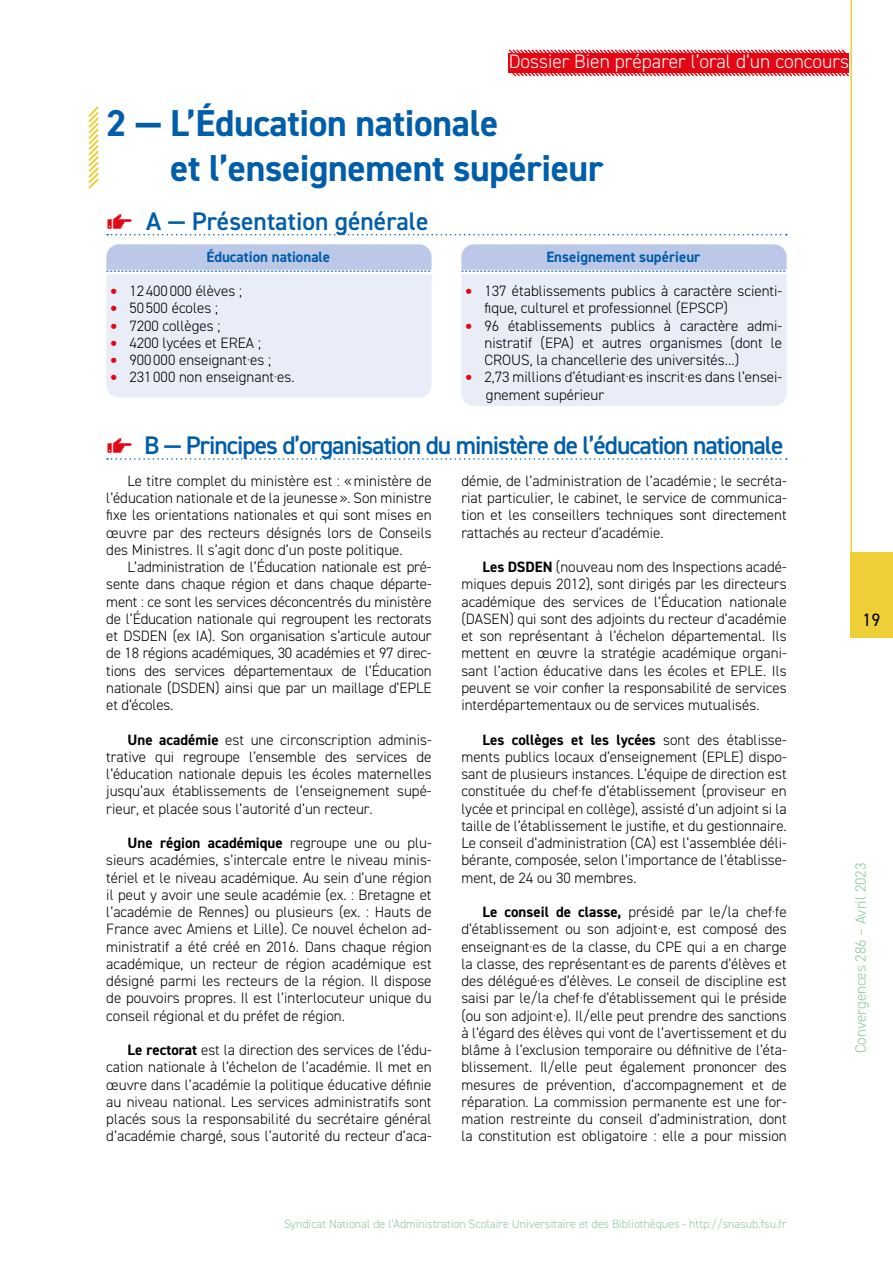
<style>
.page{position:relative;width:893px;height:1263px;background:#fff}
.page>*{position:absolute;margin:0;border:0;box-sizing:border-box;transform-origin:0 0}
.t1{font:700 37.5px/45px "DIN2014";letter-spacing:-.01em;color:#005da9}
.t2{font:600 25.5px "DIN2014";letter-spacing:-.04em;color:#005da9}
.t3{font:600 25.5px "DIN2014";color:#005da9}
.t4{font:300 19.5px "DIN2014";color:#fff}
.t5{font:18px "DIN2014";color:#000}
.t6{font:300 15px/17.2px "DIN2014";color:#000;text-align:justify}
.t7{font:700 15px "DIN2014";color:#005da9}
.t8{font:300 15px "DIN2014";color:#8ec89a}
.t9{font:300 12px "DIN2014";color:#8ec89a}
.s1{color:#e30613}
.s2{font-weight:700;font-size:22.5px;color:#e30613}
.s3{font-weight:700}
</style>
<div class="page">
<div style="left:850px;top:553px;width:43px;height:85px;background:#eecf37"></div>
<hr style="left:850px;top:0;width:2px;height:553px;background:#eecf37">
<div style="left:509px;top:53px;width:340px;height:20px;background:#e30613"></div>
<svg style="left:508px;top:67px;width:341px;height:10px"></svg>
<svg style="left:508px;top:49px;width:338px;height:9px"></svg>
<svg style="left:88px;top:106px;width:11px;height:83px"></svg>
<svg style="left:107px;top:234px;width:680px;height:1px"></svg>
<svg style="left:106px;top:244px;width:326px;height:154px"></svg>
<svg style="left:461px;top:244px;width:326px;height:162px"></svg>
<svg style="left:107px;top:458px;width:680px;height:2px"></svg>
<h3 class="t4" style="left:509px;top:50px;width:342px">Dossier Bien préparer l’oral d’un concours</h3>
<h1 class="t1" style="left:170px;top:100px;width:435px;text-indent:-64px">2 — L’Éducation nationale<br>et l’enseignement supérieur</h1>
<h2 class="t3" style="left:106px;top:204px;width:324px"><span class="s1">☞</span> A — Présentation générale</h2>
<p class="t7" style="left:206px;top:247px;width:125px">Éducation nationale</p>
<p class="t6" style="left:111px;top:282px;width:133px"><span class="s2">•</span> 12 400 000 élèves ;</p>
<p class="t6" style="left:111px;top:300px;width:109px"><span class="s2">•</span> 50 500 écoles ;</p>
<p class="t6" style="left:111px;top:317px;width:111px"><span class="s2">•</span> 7200 collèges ;</p>
<p class="t6" style="left:111px;top:334px;width:152px"><span class="s2">•</span> 4200 lycées et EREA ;</p>
<p class="t6" style="left:111px;top:351px;width:162px"><span class="s2">•</span> 900 000 enseignant·es ;</p>
<p class="t6" style="left:111px;top:369px;width:185px"><span class="s2">•</span> 231 000 non enseignant·es.</p>
<p class="t7" style="left:546px;top:247px;width:155px">Enseignement supérieur</p>
<p class="t6" style="left:484px;top:282px;width:299px;text-indent:-19px"><span class="s2">•</span> 137 établissements publics à caractère scienti&shy;fique, culturel et professionnel (EPSCP)</p>
<p class="t6" style="left:484px;top:317px;width:299px;text-indent:-19px"><span class="s2">•</span> 96 établissements publics à caractère admi&shy;nistratif (EPA) et autres organismes (dont le CROUS, la chancellerie des universités…)</p>
<p class="t6" style="left:486px;top:369px;width:298px;text-indent:-20px"><span class="s2">•</span> 2,73 millions d’étudiant·es inscrit·es dans l’ensei&shy;gnement supérieur</p>
<h2 class="t2" style="left:106px;top:428px;width:679px"><span class="s1">☞</span> B — Principes d’organisation du ministère de l’éducation nationale</h2>
<p class="t6" style="left:106px;top:472px;width:327px;text-indent:21px">Le titre complet du ministère est : «ministère de l’éducation nationale et de la jeunesse». Son ministre fixe les orientations nationales et qui sont mises en œuvre par des recteurs désignés lors de Conseils des Ministres. Il s’agit donc d’un poste politique.</p>
<p class="t6" style="left:106px;top:558px;width:327px;text-indent:21px">L’administration de l’Éducation nationale est pré&shy;sente dans chaque région et dans chaque départe&shy;ment : ce sont les services déconcentrés du ministère de l’Éducation nationale qui regroupent les rectorats et DSDEN (ex IA). Son organisation s’articule autour de 18 régions académiques, 30 académies et 97 direc&shy;tions des services départementaux de l’Éducation nationale (DSDEN) ainsi que par un maillage d’EPLE et d’écoles.</p>
<p class="t6" style="left:106px;top:731px;width:327px;text-indent:21px"><span class="s3">Une académie</span> est une circonscription adminis&shy;trative qui regroupe l’ensemble des services de l’éducation nationale depuis les écoles maternelles jusqu’aux établissements de l’enseignement supé&shy;rieur, et placée sous l’autorité d’un recteur.</p>
<p class="t6" style="left:106px;top:834px;width:327px;text-indent:21px"><span class="s3">Une région académique</span> regroupe une ou plu&shy;sieurs académies, s’intercale entre le niveau minis&shy;tériel et le niveau académique. Au sein d’une région il peut y avoir une seule académie (ex. : Bretagne et l’académie de Rennes) ou plusieurs (ex. : Hauts de France avec Amiens et Lille). Ce nouvel échelon ad&shy;ministratif a été créé en 2016. Dans chaque région académique, un recteur de région académique est désigné parmi les recteurs de la région. Il dispose de pouvoirs propres. Il est l’interlocuteur unique du conseil régional et du préfet de région.</p>
<p class="t6" style="left:106px;top:1041px;width:327px;text-indent:21px"><span class="s3">Le rectorat</span> est la direction des services de l’édu&shy;cation nationale à l’échelon de l’académie. Il met en œuvre dans l’académie la politique éducative définie au niveau national. Les services administratifs sont placés sous la responsabilité du secrétaire général d’académie chargé, sous l’autorité du recteur d’aca-</p>
<p class="t6" style="left:461px;top:472px;width:327px">démie, de l’administration de l’académie ; le secréta&shy;riat particulier, le cabinet, le service de communica&shy;tion et les conseillers techniques sont directement rattachés au recteur d’académie.</p>
<p class="t6" style="left:461px;top:558px;width:327px;text-indent:21px"><span class="s3">Les DSDEN</span> (nouveau nom des Inspections acadé&shy;miques depuis 2012), sont dirigés par les directeurs académique des services de l’Éducation nationale (DASEN) qui sont des adjoints du recteur d’académie et son représentant à l’échelon départemental. Ils mettent en œuvre la stratégie académique organi&shy;sant l’action éducative dans les écoles et EPLE. Ils peuvent se voir confier la responsabilité de services interdépartementaux ou de services mutualisés.</p>
<p class="t6" style="left:461px;top:731px;width:327px;text-indent:21px"><span class="s3">Les collèges et les lycées</span> sont des établisse&shy;ments publics locaux d’enseignement (EPLE) dispo&shy;sant de plusieurs instances. L’équipe de direction est constituée du chef·fe d’établissement (proviseur en lycée et principal en collège), assisté d’un adjoint si la taille de l’établissement le justifie, et du gestionnaire.<br>Le conseil d’administration (CA) est l’assemblée déli&shy;bérante, composée, selon l’importance de l’établisse&shy;ment, de 24 ou 30 membres.</p>
<p class="t6" style="left:461px;top:903px;width:327px;text-indent:21px"><span class="s3">Le conseil de classe,</span> présidé par le/la chef·fe d’établissement ou son adjoint·e, est composé des enseignant·es de la classe, du CPE qui a en charge la classe, des représentant·es de parents d’élèves et des délégué·es d’élèves. Le conseil de discipline est saisi par le/la chef·fe d’établissement qui le préside (ou son adjoint·e). Il/elle peut prendre des sanctions à l’égard des élèves qui vont de l’avertissement et du blâme à l’exclusion temporaire ou définitive de l’éta&shy;blissement. Il/elle peut également prononcer des mesures de prévention, d’accompagnement et de réparation. La commission permanente est une for&shy;mation restreinte du conseil d’administration, dont la constitution est obligatoire : elle a pour mission</p>
<p class="t9" style="left:284px;top:1216px;width:504px">Syndicat National de l’Administration Scolaire Universitaire et des Bibliothèques - http://snasub.fsu.fr</p>
<p class="t5" style="left:863px;top:609px;width:19px">19</p>
<p class="t8" style="left:852px;top:1053px;width:192px;rotate:-90deg">Convergences 286 – Avril 2023</p>
</div>
